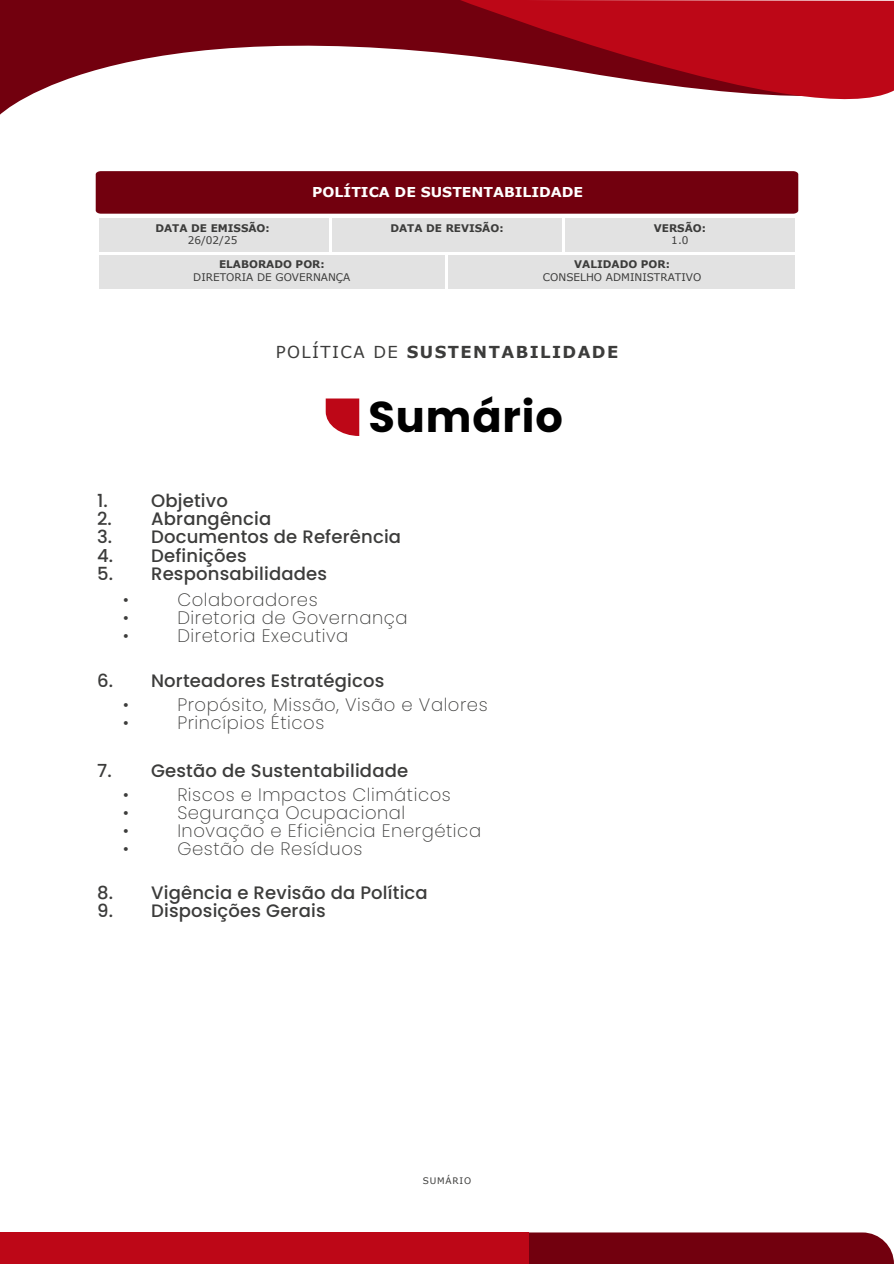
<style>
.page{position:relative;width:894px;height:1264px;background:#fff}
.page>*{position:absolute;margin:0;border:0;box-sizing:border-box;transform-origin:0 0}
.t1{font:700 43.05px "Poppins";letter-spacing:.02em;color:#000}
.t2{font:200 18px "Poppins";letter-spacing:.03em;color:#3c3c3b}
.t3{font:500 18px "Poppins";letter-spacing:.01em;color:#3c3c3b}
.t4{font:700 16.5px "Verdana";letter-spacing:.09em;color:#3c3c3b}
.t5{font:700 13.65px "Verdana";color:#fff;scale:1.04 1}
.t6{font:700 10.5px "Verdana";color:#3c3c3b}
.t7{font:10.5px "Verdana";color:#3c3c3b}
.t8{font:9px "Verdana";letter-spacing:.09em;color:#3c3c3b}
.s1{font-weight:400}
</style>
<div class="page">
<svg style="left:325px;top:398px;width:34px;height:38px"></svg>
<div style="left:528px;top:1232px;width:365px;height:31px;background:#72000e"></div>
<div style="left:0;top:1232px;width:528px;height:31px;background:#bd0717"></div>
<svg style="left:0;top:0;width:460px;height:115px;fill:#72000e"></svg>
<svg style="left:460px;top:0;width:433px;height:100px;fill:#bd0717"></svg>
<div style="left:99px;top:218px;width:230px;height:33px;background:#e2e2e2"></div>
<div style="left:332px;top:218px;width:229px;height:33px;background:#e2e2e2"></div>
<div style="left:565px;top:218px;width:229px;height:33px;background:#e2e2e2"></div>
<div style="left:99px;top:255px;width:345px;height:33px;background:#e2e2e2"></div>
<div style="left:448px;top:255px;width:346px;height:33px;background:#e2e2e2"></div>
<div style="left:96px;top:171px;width:702px;height:43px;background:#72000e"></div>
<p class="t6" style="left:155px;top:220px;width:116px">DATA DE EMISSÃO:</p>
<p class="t7" style="left:188px;top:233px;width:51px">26/02/25</p>
<p class="t5" style="left:312px;top:183px;width:262px">POLÍTICA DE SUSTENTABILIDADE</p>
<p class="t6" style="left:390px;top:220px;width:115px">DATA DE REVISÃO:</p>
<p class="t6" style="left:653px;top:220px;width:54px">VERSÃO:</p>
<p class="t7" style="left:671px;top:233px;width:19px">1.0</p>
<p class="t6" style="left:219px;top:257px;width:107px">ELABORADO POR:</p>
<p class="t7" style="left:193px;top:270px;width:159px">DIRETORIA DE GOVERNANÇA</p>
<p class="t6" style="left:574px;top:257px;width:97px">VALIDADO POR:</p>
<p class="t7" style="left:543px;top:270px;width:160px">CONSELHO ADMINISTRATIVO</p>
<p class="t4" style="left:275px;top:341px;width:344px"><span class="s1">POLÍTICA DE</span> SUSTENTABILIDADE</p>
<h1 class="t1" style="left:368px;top:392px;width:196px">Sumário</h1>
<p class="t3" style="left:97px;top:490px;width:132px">1. Objetivo</p>
<p class="t3" style="left:97px;top:508px;width:176px">2. Abrangência</p>
<p class="t3" style="left:97px;top:526px;width:305px">3. Documentos de Referência</p>
<p class="t3" style="left:97px;top:544px;width:151px">4. Definições</p>
<p class="t3" style="left:97px;top:562px;width:231px">5. Responsabilidades</p>
<p class="t2" style="left:123px;top:589px;width:7px">•</p>
<p class="t2" style="left:177px;top:589px;width:142px">Colaboradores</p>
<p class="t2" style="left:123px;top:607px;width:7px">•</p>
<p class="t2" style="left:177px;top:607px;width:232px">Diretoria de Governança</p>
<p class="t2" style="left:123px;top:625px;width:7px">•</p>
<p class="t2" style="left:177px;top:625px;width:172px">Diretoria Executiva</p>
<p class="t3" style="left:97px;top:670px;width:289px">6. Norteadores Estratégicos</p>
<p class="t2" style="left:123px;top:694px;width:7px">•</p>
<p class="t2" style="left:177px;top:694px;width:312px">Propósito, Missão, Visão e Valores</p>
<p class="t2" style="left:123px;top:712px;width:7px">•</p>
<p class="t2" style="left:177px;top:712px;width:148px">Princípios Éticos</p>
<p class="t3" style="left:97px;top:760px;width:312px">7. Gestão de Sustentabilidade</p>
<p class="t2" style="left:123px;top:783px;width:7px">•</p>
<p class="t2" style="left:177px;top:783px;width:275px">Riscos e Impactos Climáticos</p>
<p class="t2" style="left:123px;top:801px;width:7px">•</p>
<p class="t2" style="left:177px;top:801px;width:229px">Segurança Ocupacional</p>
<p class="t2" style="left:123px;top:819px;width:7px">•</p>
<p class="t2" style="left:177px;top:819px;width:305px">Inovação e Eficiência Energética</p>
<p class="t2" style="left:123px;top:837px;width:7px">•</p>
<p class="t2" style="left:177px;top:837px;width:186px">Gestão de Resíduos</p>
<p class="t3" style="left:97px;top:881px;width:332px">8. Vigência e Revisão da Política</p>
<p class="t3" style="left:97px;top:899px;width:230px">9. Disposições Gerais</p>
<p class="t8" style="left:422px;top:1174px;width:50px">SUMÁRIO</p>
</div>
